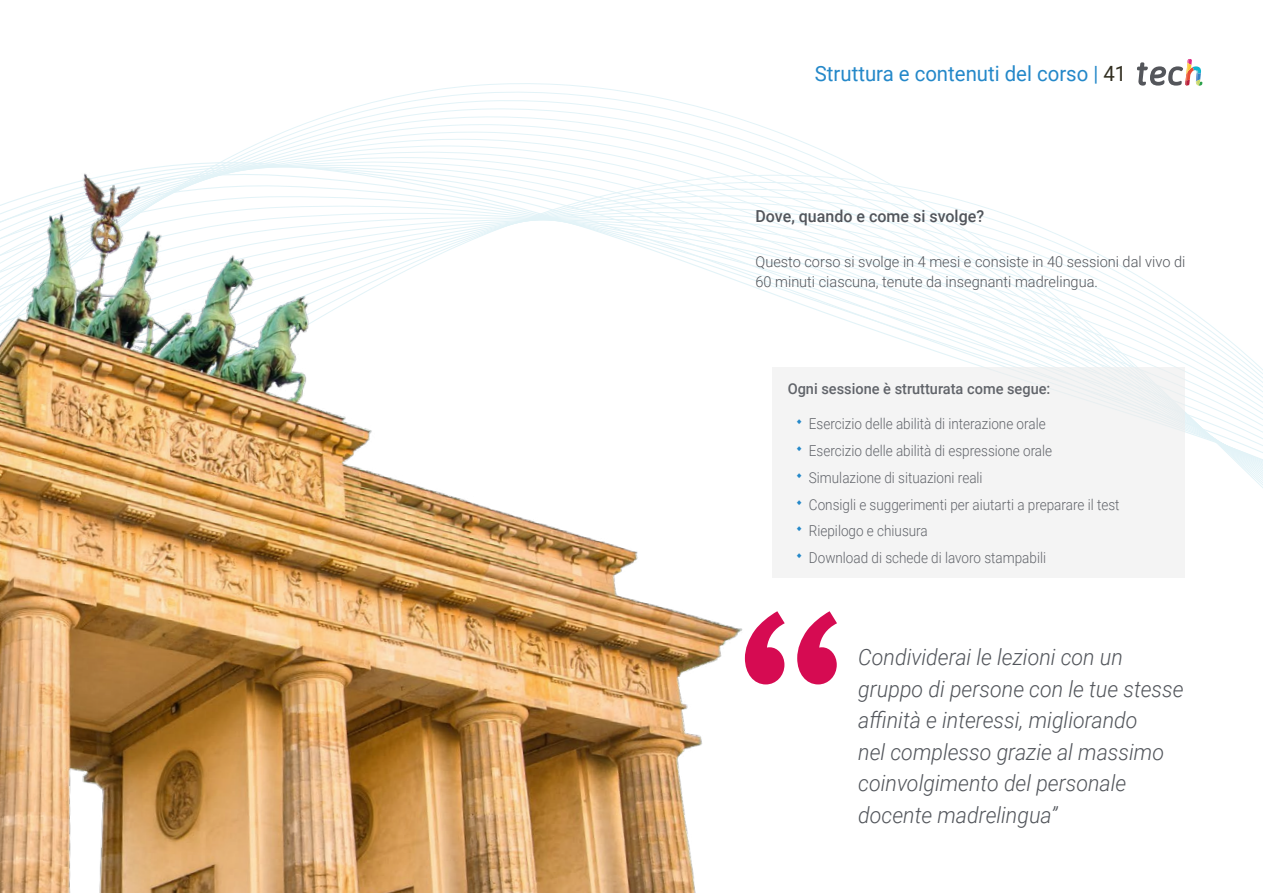
<style>
.page{position:relative;width:1263px;height:893px;background:#fff}
.page>*{position:absolute;margin:0;border:0;box-sizing:border-box;transform-origin:0 0}
.t1{font:italic 300 22.5px/31.5px "Roboto";color:#52555b;scale:.95 1}
.t2{font:21px "Roboto";color:#2488c9}
.t3{font:500 16.5px "Roboto";color:#52555b}
.t4{font:300 15px/26.7px "Roboto";color:#61646a;scale:.9 1}
.t5{font:300 15px/19.5px "Roboto";color:#52555b}
.t6{font:500 15px "Roboto";color:#61646a}
.s1{color:#312e20}
</style>
<div class="page">
<svg style="left:1076px;top:83px;width:187px;height:405px"></svg>
<div style="left:773px;top:368px;width:412px;height:210px;background:#f4f4f4"></div>
<svg style="left:1137px;top:59px;width:65px;height:27px"></svg>
<img style="left:0;top:83px;width:1076px;height:810px">
<svg style="left:797px;top:419px;width:4px;height:5px"></svg>
<svg style="left:797px;top:446px;width:4px;height:5px"></svg>
<svg style="left:797px;top:473px;width:4px;height:5px"></svg>
<svg style="left:797px;top:500px;width:4px;height:5px"></svg>
<svg style="left:797px;top:526px;width:4px;height:5px"></svg>
<svg style="left:797px;top:553px;width:4px;height:5px"></svg>
<h2 class="t2" style="left:815px;top:59px;width:313px">Struttura e contenuti del corso | <span class="s1">41</span></h2>
<p class="t3" style="left:755px;top:205px;width:230px">Dove, quando e come si svolge?</p>
<p class="t5" style="left:755px;top:252px;width:431px">Questo corso si svolge in 4 mesi e consiste in 40 sessioni dal vivo di<br>60 minuti ciascuna, tenute da insegnanti madrelingua.</p>
<p class="t6" style="left:788px;top:378px;width:264px">Ogni sessione è strutturata come segue:</p>
<p class="t4" style="left:809px;top:410px;width:347px">Esercizio delle abilità di interazione orale<br>Esercizio delle abilità di espressione orale Simulazione di situazioni reali<br>Consigli e suggerimenti per aiutarti a preparare il test Riepilogo e chiusura<br>Download di schede di lavoro stampabili</p>
<h1 class="t1" style="left:858px;top:641px;width:344px">Condividerai le lezioni con un gruppo di persone con le tue stesse affinità e interessi, migliorando<br>nel complesso grazie al massimo coinvolgimento del personale docente madrelingua”</h1>
</div>
